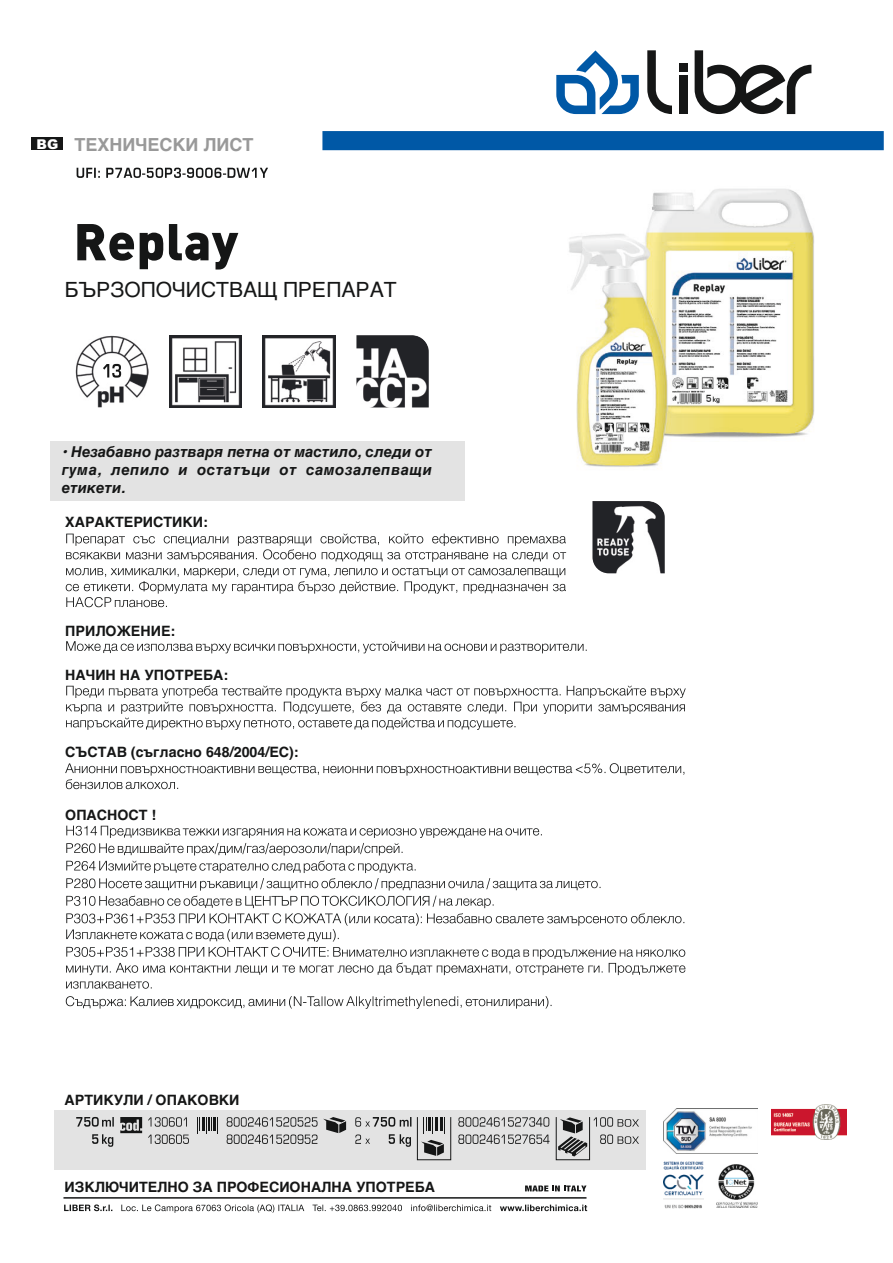
<style>
.page{position:relative;width:893px;height:1263px;background:#fff}
.page>*{position:absolute;margin:0;border:0;box-sizing:border-box;transform-origin:0 0}
.t1{font:21px "Helvetica";color:#151616}
.t2{font:700 18px "Helvetica";color:#999}
.t3{font:italic 700 15px/18px "Helvetica";letter-spacing:.04em;color:#151616;text-align:justify}
.t4{font:700 14.25px "Helvetica";color:#151616}
.s1{font-family:"Arial";font-weight:900;font-size:13.5px;color:#fff}
</style>
<div class="page">
<div style="left:55px;top:1110px;width:591px;height:60px;background:#e3e3e3"></div>
<svg style="left:197px;top:1117px;width:21px;height:16px"></svg>
<svg style="left:120px;top:1117px;width:22px;height:16px"></svg>
<svg style="left:558px;top:1119px;width:29px;height:37px"></svg>
<div style="left:556px;top:1117px;width:34px;height:43px;border:1px solid #151616"></div>
<svg style="left:421px;top:1140px;width:23px;height:16px"></svg>
<svg style="left:423px;top:1119px;width:22px;height:14px"></svg>
<div style="left:417px;top:1117px;width:34px;height:43px;border:1px solid #151616"></div>
<svg style="left:76px;top:1117px;width:38px;height:10px"></svg>
<svg style="left:148px;top:1117px;width:39px;height:10px"></svg>
<svg style="left:355px;top:1117px;width:56px;height:10px"></svg>
<svg style="left:458px;top:1117px;width:91px;height:10px"></svg>
<svg style="left:593px;top:1117px;width:46px;height:10px"></svg>
<svg style="left:92px;top:1134px;width:21px;height:13px"></svg>
<svg style="left:148px;top:1134px;width:41px;height:10px"></svg>
<svg style="left:227px;top:1117px;width:119px;height:27px"></svg>
<svg style="left:355px;top:1134px;width:15px;height:10px"></svg>
<svg style="left:389px;top:1134px;width:22px;height:13px"></svg>
<svg style="left:458px;top:1134px;width:92px;height:10px"></svg>
<svg style="left:600px;top:1134px;width:39px;height:10px"></svg>
<svg style="left:77px;top:168px;width:23px;height:10px"></svg>
<img style="left:569px;top:189px;width:246px;height:280px">
<svg style="left:106px;top:168px;width:162px;height:10px"></svg>
<img style="left:76px;top:335px;width:72px;height:72px">
<img style="left:169px;top:335px;width:73px;height:72px">
<img style="left:263px;top:335px;width:72px;height:72px">
<img style="left:356px;top:335px;width:73px;height:72px">
<svg style="left:77px;top:224px;width:161px;height:45px"></svg>
<svg style="left:103px;top:364px;width:18px;height:14px"></svg>
<div style="left:679px;top:63px;width:8px;height:9px;background:#151616"></div>
<div style="left:679px;top:76px;width:8px;height:38px;background:#151616"></div>
<svg style="left:647px;top:50px;width:25px;height:64px"></svg>
<svg style="left:695px;top:50px;width:116px;height:64px"></svg>
<div style="left:50px;top:441px;width:414px;height:60px;background:#e3e3e3"></div>
<svg style="left:556px;top:50px;width:83px;height:64px"></svg>
<div style="left:322px;top:131px;width:562px;height:19px;background:#0058a6"></div>
<svg style="left:64px;top:1204px;width:48px;height:7px"></svg>
<svg style="left:121px;top:1204px;width:370px;height:9px"></svg>
<svg style="left:500px;top:1204px;width:87px;height:7px"></svg>
<hr style="left:63px;top:1197px;width:523px;height:1px;background:#151616">
<svg style="left:525px;top:1185px;width:61px;height:6px"></svg>
<div style="left:31px;top:137px;width:32px;height:13px;background:#151616"></div>
<img style="left:664px;top:1109px;width:94px;height:45px">
<img style="left:771px;top:1105px;width:75px;height:34px">
<img style="left:663px;top:1161px;width:41px;height:48px">
<img style="left:716px;top:1164px;width:41px;height:44px">
<svg style="left:66px;top:501px;width:599px;height:106px"></svg>
<svg style="left:66px;top:641px;width:521px;height:12px"></svg>
<svg style="left:66px;top:685px;width:620px;height:45px"></svg>
<svg style="left:65px;top:763px;width:619px;height:26px"></svg>
<svg style="left:66px;top:826px;width:619px;height:183px"></svg>
<p class="t2" style="left:37px;top:134px;width:218px"><span class="s1">BG</span> ТЕХНИЧЕСКИ ЛИСТ</p>
<h1 class="t1" style="left:65px;top:278px;width:333px">БЪРЗОПОЧИСТВАЩ ПРЕПАРАТ</h1>
<p class="t3" style="left:62px;top:443px;width:371px">• Незабавно разтваря петна от мастило, следи от гума, лепило и остатъци от самозалепващи етикети.</p>
<p class="t4" style="left:65px;top:514px;width:144px">ХАРАКТЕРИСТИКИ:</p>
<p class="t4" style="left:65px;top:623px;width:112px">ПРИЛОЖЕНИЕ:</p>
<p class="t4" style="left:65px;top:667px;width:165px">НАЧИН НА УПОТРЕБА:</p>
<p class="t4" style="left:65px;top:743px;width:235px">СЪСТАВ (съгласно 648/2004/EC):</p>
<p class="t4" style="left:65px;top:807px;width:93px">ОПАСНОСТ !</p>
<p class="t4" style="left:65px;top:1092px;width:176px">АРТИКУЛИ / ОПАКОВКИ</p>
<p class="t4" style="left:65px;top:1179px;width:372px">ИЗКЛЮЧИТЕЛНО ЗА ПРОФЕСИОНАЛНА УПОТРЕБА</p>
</div>
